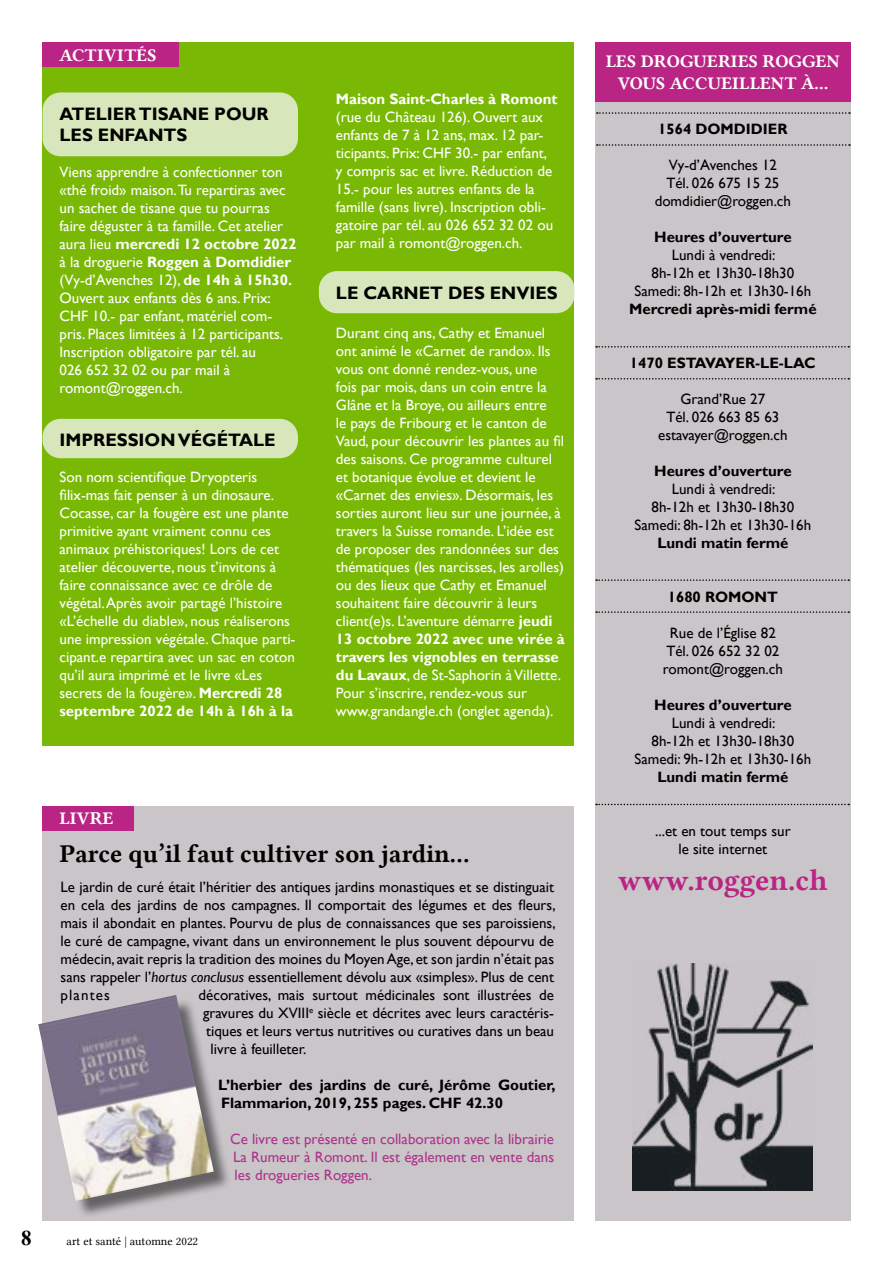
<style>
.page{position:relative;width:893px;height:1263px;background:#fff}
.page>*{position:absolute;margin:0;border:0;box-sizing:border-box;transform-origin:0 0}
.t1{font:30px "Lin Libertine B";color:#ba2585}
.t2{font:25.5px "Lin Libertine B";letter-spacing:-.005em;color:#000}
.t3{font:700 21px "Times New Roman";color:#000}
.t4{font:700 18px/21px "Gill Sans";color:#000}
.t5{font:18px/21.6px "Lin Libertine B";color:#fff;text-align:center}
.t6{font:18px "Lin Libertine B";letter-spacing:.025em;color:#fff}
.t7{font:15px/18px "Gill Sans";color:#fff}
.t8{font:15px/18px "Gill Sans";color:#000;text-align:center}
.t9{font:700 15px/18px "Gill Sans";color:#000}
.t10{font:15px/18px "Gill Sans";color:#ad348a;text-align:justify}
.t11{font:700 15px "Gill Sans";color:#fff}
.t12{font:12px "Lin Libertine";color:#000}
.s1{font-weight:700}
.s2{font-style:italic}
</style>
<div class="page">
<div style="left:595px;top:43px;width:255px;height:1177px;background:#cac5c9"></div>
<div style="left:595px;top:43px;width:255px;height:59px;background:#ba2585"></div>
<svg style="left:597px;top:112px;width:253px;height:2px"></svg>
<svg style="left:597px;top:144px;width:253px;height:2px"></svg>
<svg style="left:596px;top:346px;width:253px;height:2px"></svg>
<svg style="left:596px;top:378px;width:253px;height:1px"></svg>
<svg style="left:596px;top:579px;width:253px;height:2px"></svg>
<svg style="left:596px;top:611px;width:253px;height:2px"></svg>
<svg style="left:596px;top:804px;width:253px;height:1px"></svg>
<img style="left:633px;top:963px;width:180px;height:228px">
<div style="left:43px;top:806px;width:531px;height:414px;background:#cac5c9"></div>
<div style="left:43px;top:806px;width:91px;height:24px;background:#ba2585"></div>
<div style="left:40px;top:997px;width:192px;height:222px;background:#000;opacity:.5"></div>
<img style="left:38px;top:995px;width:176px;height:206px">
<div style="left:43px;top:43px;width:531px;height:703px;background:#79b906"></div>
<div style="left:43px;top:43px;width:136px;height:24px;background:#ba2585"></div>
<div style="left:43px;top:92px;width:255px;height:64px;background:#d8e7bb;border-radius:18px"></div>
<div style="left:319px;top:271px;width:255px;height:42px;background:#d8e7bb;border-radius:18px"></div>
<div style="left:43px;top:419px;width:255px;height:39px;background:#d8e7bb;border-radius:18px"></div>
<p class="t6" style="left:60px;top:42px;width:99px">ACTIVITÉS</p>
<p class="t4" style="left:60px;top:104px;width:211px">ATELIER TISANE POUR<br>LES ENFANTS</p>
<p class="t7" style="left:60px;top:164px;width:238px">Viens apprendre à confectionner ton «thé froid» maison.Tu repartiras avec un sachet de tisane que tu pourras faire déguster à ta famille. Cet atelier aura lieu <span class="s1">mercredi 12 octobre 2022 </span>à la droguerie <span class="s1">Roggen à Domdidier </span>(Vy-d’Avenches 12), <span class="s1">de 14h à 15h30.<br></span>Ouvert aux enfants dès 6 ans. Prix:<br>CHF 10.- par enfant, matériel com&shy;pris. Places limitées à 12 participants.<br>Inscription obligatoire par tél. au<br>026 652 32 02 ou par mail à romont@roggen.ch.</p>
<p class="t4" style="left:60px;top:430px;width:218px">IMPRESSION VÉGÉTALE</p>
<p class="t7" style="left:60px;top:468px;width:237px">Son nom scientifique Dryopteris filix-mas fait penser à un dinosaure.<br>Cocasse, car la fougère est une plante primitive ayant vraiment connu ces animaux préhistoriques! Lors de cet atelier découverte, nous t’invitons à faire connaissance avec ce drôle de végétal. Après avoir partagé l’histoire «L’échelle du diable», nous réaliserons une impression végétale. Chaque parti&shy;cipant.e repartira avec un sac en coton qu’il aura imprimé et le livre «Les secrets de la fougère». <span class="s1">Mercredi 28 septembre 2022 de 14h à 16h à la</span></p>
<p class="t11" style="left:336px;top:90px;width:223px">Maison Saint-Charles à Romont</p>
<p class="t7" style="left:336px;top:108px;width:219px">(rue du Château 126). Ouvert aux enfants de 7 à 12 ans, max. 12 par&shy;ticipants. Prix: CHF 30.- par enfant, y compris sac et livre. Réduction de 15.- pour les autres enfants de la famille (sans livre). Inscription obli&shy;gatoire par tél. au 026 652 32 02 ou par mail à romont@roggen.ch.</p>
<p class="t4" style="left:336px;top:283px;width:223px">LE CARNET DES ENVIES</p>
<p class="t7" style="left:336px;top:325px;width:230px">Durant cinq ans, Cathy et Emanuel ont animé le «Carnet de rando». Ils vous ont donné rendez-vous, une<br>fois par mois, dans un coin entre la Glâne et la Broye, ou ailleurs entre<br>le pays de Fribourg et le canton de Vaud, pour découvrir les plantes au fil des saisons. Ce programme culturel et botanique évolue et devient le «Carnet des envies». Désormais, les sorties auront lieu sur une journée, à travers la Suisse romande. L’idée est de proposer des randonnées sur des thématiques (les narcisses, les arolles) ou des lieux que Cathy et Emanuel souhaitent faire découvrir à leurs client(e)s. L’aventure démarre <span class="s1">jeudi 13 octobre 2022 avec une virée à travers les vignobles en terrasse du Lavaux</span>, de St-Saphorin à Villette.<br>Pour s’inscrire, rendez-vous sur www.grandangle.ch (onglet agenda).</p>
<p class="t5" style="left:60px;top:807px;width:56px">LIVRE</p>
<h2 class="t2" style="left:60px;top:836px;width:411px">Parce qu’il faut cultiver son jardin…</h2>
<p class="t8" style="left:61px;top:878px;width:497px;text-align:justify">Le jardin de curé était l’héritier des antiques jardins monastiques et se distinguait en cela des jardins de nos campagnes. Il comportait des légumes et des fleurs, mais il abondait en plantes. Pourvu de plus de connaissances que ses paroissiens, le curé de campagne, vivant dans un environnement le plus souvent dépourvu de médecin, avait repris la tradition des moines du Moyen Age, et son jardin n’était pas sans rappeler l’<span class="s2">hortus conclusus</span> essentiellement dévolu aux «simples». Plus de cent plantes</p>
<p class="t8" style="left:199px;top:986px;width:357px">décoratives, mais surtout médicinales sont illustrées de</p>
<p class="t8" style="left:203px;top:1004px;width:353px">gravures du XVIII<sup>e</sup> siècle et décrites avec leurs caractéris-</p>
<p class="t8" style="left:206px;top:1022px;width:350px">tiques et leurs vertus nutritives ou curatives dans un beau</p>
<p class="t8" style="left:211px;top:1040px;width:97px">livre à feuilleter.</p>
<p class="t9" style="left:218px;top:1076px;width:339px">L’herbier des jardins de curé, Jérôme Goutier,<br>Flammarion, 2019, 255 pages. CHF 42.30</p>
<p class="t10" style="left:230px;top:1130px;width:326px">Ce livre est présenté en collaboration avec la librairie La Rumeur à Romont. Il est également en vente dans les drogueries Roggen.</p>
<h3 class="t3" style="left:21px;top:1224px;width:12px">8</h3>
<p class="t12" style="left:67px;top:1234px;width:133px">art et santé | automne 2022</p>
<p class="t5" style="left:606px;top:50px;width:236px">LES DROGUERIES ROGGEN<br>VOUS ACCUEILLENT À...</p>
<p class="t9" style="left:658px;top:121px;width:131px">1564 DOMDIDIER</p>
<p class="t8" style="left:655px;top:157px;width:138px">Vy-d’Avenches 12<br>Tél. 026 675 15 25 domdidier@roggen.ch</p>
<p class="t9" style="left:654px;top:229px;width:139px">Heures d’ouverture</p>
<p class="t8" style="left:635px;top:247px;width:178px">Lundi à vendredi:<br>8h-12h et 13h30-18h30<br>Samedi: 8h-12h et 13h30-16h</p>
<p class="t9" style="left:629px;top:301px;width:189px">Mercredi après-midi fermé</p>
<p class="t9" style="left:630px;top:355px;width:187px">1470 ESTAVAYER-LE-LAC</p>
<p class="t8" style="left:658px;top:391px;width:131px">Grand’Rue 27<br>Tél. 026 663 85 63 estavayer@roggen.ch</p>
<p class="t9" style="left:654px;top:463px;width:139px">Heures d’ouverture</p>
<p class="t8" style="left:635px;top:481px;width:178px">Lundi à vendredi:<br>8h-12h et 13h30-18h30<br>Samedi: 8h-12h et 13h30-16h</p>
<p class="t9" style="left:657px;top:535px;width:133px">Lundi matin fermé</p>
<p class="t9" style="left:668px;top:589px;width:112px">1680 ROMONT</p>
<p class="t8" style="left:663px;top:625px;width:122px">Rue de l’Église 82<br>Tél. 026 652 32 02 romont@roggen.ch</p>
<p class="t9" style="left:654px;top:697px;width:139px">Heures d’ouverture</p>
<p class="t8" style="left:635px;top:715px;width:178px">Lundi à vendredi:<br>8h-12h et 13h30-18h30<br>Samedi: 9h-12h et 13h30-16h</p>
<p class="t9" style="left:657px;top:769px;width:133px">Lundi matin fermé</p>
<p class="t8" style="left:655px;top:823px;width:137px">...et en tout temps sur le site internet</p>
<h1 class="t1" style="left:618px;top:860px;width:211px">www.roggen.ch</h1>
</div>
